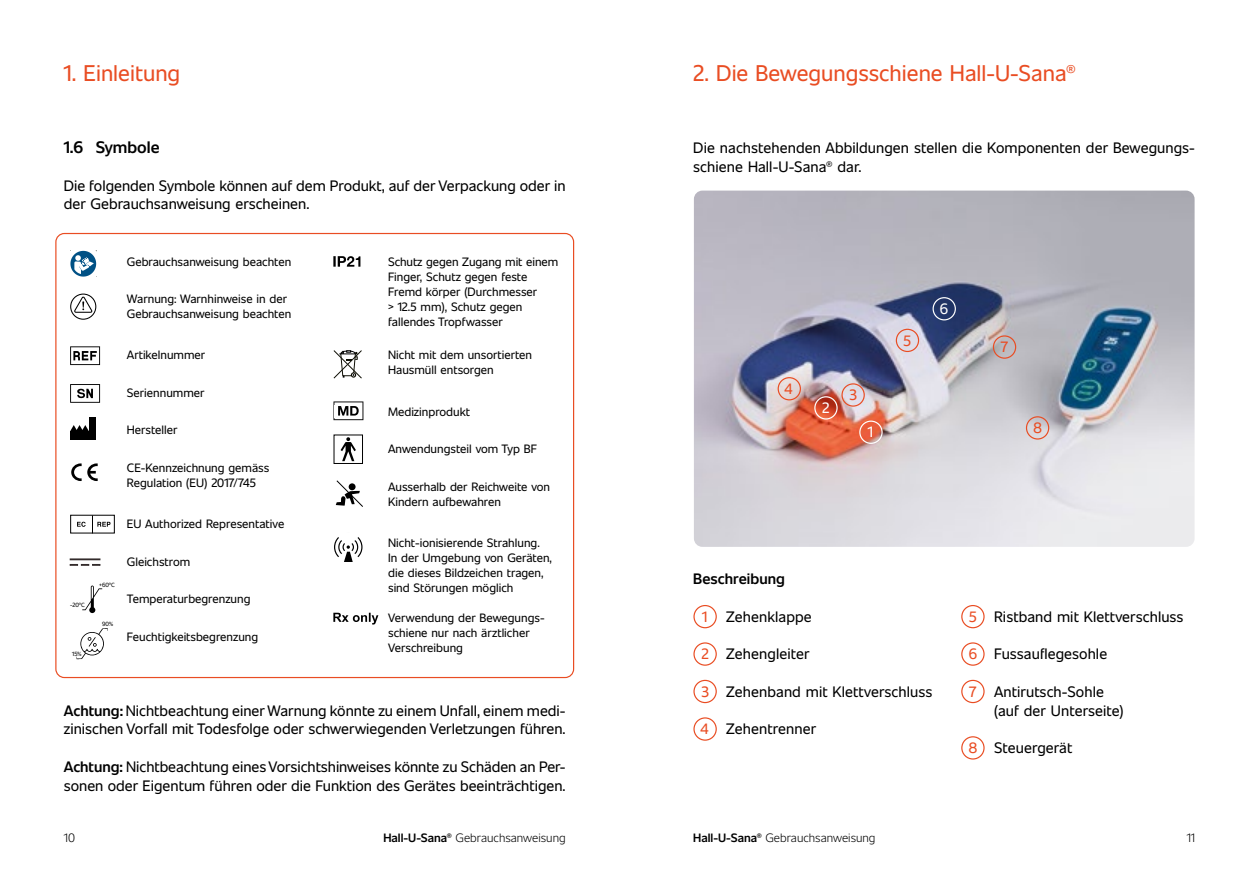
<style>
.page{position:relative;width:1259px;height:893px;background:#fff}
.page>*{position:absolute;margin:0;border:0;box-sizing:border-box;transform-origin:0 0}
.t1{font:22.5px "Unitext";color:#e94d23}
.t2{font:600 16.5px "Unitext";color:#000}
.t3{font:15px/18.8px "Unitext";color:#000}
.t4{font:600 15px "Unitext";letter-spacing:.005em;color:#000}
.t5{font:14.85px "Unitext";color:#e94d23}
.t6{font:14.85px "Unitext";color:#fff}
.t7{font:12px/15px "Unitext";color:#000}
.t8{font:300 12px "Unitext";color:#000}
.t9{font:6px "Unitext";color:#000}
.s1{font-weight:600}
</style>
<div class="page">
<svg style="left:333px;top:613px;width:45px;height:12px"></svg>
<svg style="left:333px;top:350px;width:29px;height:29px"></svg>
<svg style="left:340px;top:437px;width:16px;height:24px"></svg>
<div style="left:333px;top:434px;width:30px;height:30px;border:1px solid #000"></div>
<svg style="left:335px;top:480px;width:28px;height:27px"></svg>
<svg style="left:333px;top:256px;width:27px;height:11px"></svg>
<svg style="left:70px;top:384px;width:31px;height:19px"></svg>
<svg style="left:70px;top:346px;width:31px;height:20px"></svg>
<svg style="left:71px;top:463px;width:27px;height:18px"></svg>
<svg style="left:82px;top:585px;width:21px;height:29px"></svg>
<svg style="left:77px;top:628px;width:31px;height:31px"></svg>
<svg style="left:70px;top:558px;width:30px;height:8px"></svg>
<svg style="left:70px;top:564px;width:30px;height:1px"></svg>
<div style="left:70px;top:559px;width:30px;height:1px;border:1px solid #332b2b"></div>
<svg style="left:70px;top:251px;width:27px;height:26px"></svg>
<div style="left:89px;top:417px;width:6px;height:22px;background:#000"></div>
<div style="left:70px;top:431px;width:25px;height:9px;background:#000"></div>
<svg style="left:70px;top:425px;width:19px;height:6px"></svg>
<div style="left:70px;top:515px;width:45px;height:18px;border:1px solid #000"></div>
<svg style="left:77px;top:522px;width:9px;height:5px"></svg>
<svg style="left:92px;top:515px;width:18px;height:18px"></svg>
<img style="left:694px;top:191px;width:500px;height:356px">
<div style="left:1026px;top:416px;width:23px;height:24px;border:1px solid #e94d23;border-radius:50%"></div>
<div style="left:993px;top:335px;width:23px;height:24px;border:1px solid #e94d23;border-radius:50%"></div>
<div style="left:841px;top:383px;width:24px;height:24px;border:1px solid #e94d23;border-radius:50%"></div>
<div style="left:932px;top:297px;width:24px;height:23px;border:1px solid #fff;border-radius:50%"></div>
<div style="left:777px;top:377px;width:24px;height:23px;border:1px solid #e94d23;border-radius:50%"></div>
<div style="left:814px;top:396px;width:23px;height:24px;border:1px solid #fff;border-radius:50%"></div>
<div style="left:859px;top:421px;width:23px;height:23px;border:1px solid #fff;border-radius:50%"></div>
<div style="left:895px;top:329px;width:24px;height:23px;border:1px solid #e94d23;border-radius:50%"></div>
<div style="left:693px;top:680px;width:24px;height:23px;border:1px solid #e94d23;border-radius:50%"></div>
<div style="left:693px;top:642px;width:24px;height:24px;border:1px solid #e94d23;border-radius:50%"></div>
<div style="left:693px;top:605px;width:24px;height:23px;border:1px solid #e94d23;border-radius:50%"></div>
<div style="left:693px;top:717px;width:24px;height:24px;border:1px solid #e94d23;border-radius:50%"></div>
<div style="left:961px;top:680px;width:23px;height:23px;border:1px solid #e94d23;border-radius:50%"></div>
<div style="left:961px;top:642px;width:23px;height:24px;border:1px solid #e94d23;border-radius:50%"></div>
<div style="left:961px;top:605px;width:23px;height:23px;border:1px solid #e94d23;border-radius:50%"></div>
<div style="left:961px;top:736px;width:23px;height:24px;border:1px solid #e94d23;border-radius:50%"></div>
<svg style="left:333px;top:401px;width:31px;height:20px"></svg>
<div style="left:70px;top:294px;width:26px;height:26px;border:1px solid #000;border-radius:50%"></div>
<svg style="left:73px;top:296px;width:20px;height:17px"></svg>
<svg style="left:334px;top:537px;width:29px;height:25px"></svg>
<h1 class="t1" style="left:64px;top:57px;width:118px">1. Einleitung</h1>
<h2 class="t2" style="left:64px;top:135px;width:97px">1.6 Symbole</h2>
<p class="t3" style="left:64px;top:175px;width:503px">Die folgenden Symbole können auf dem Produkt, auf der Verpackung oder in der Gebrauchsanweisung erscheinen.</p>
<p class="t9" style="left:70px;top:600px;width:16px">-20°C</p>
<p class="t9" style="left:72px;top:649px;width:11px">15%</p>
<p class="t9" style="left:99px;top:581px;width:17px">+60°C</p>
<p class="t9" style="left:102px;top:620px;width:12px">90%</p>
<p class="t7" style="left:127px;top:253px;width:166px">Gebrauchsanweisung beachten</p>
<p class="t7" style="left:127px;top:291px;width:166px">Warnung: Warnhinweise in der<br>Gebrauchsanweisung beachten</p>
<p class="t7" style="left:127px;top:347px;width:80px">Artikelnummer</p>
<p class="t7" style="left:127px;top:384px;width:79px">Seriennummer</p>
<p class="t7" style="left:127px;top:422px;width:52px">Hersteller</p>
<p class="t7" style="left:127px;top:459px;width:144px">CE-Kennzeichnung gemäss<br>Regulation (EU) 2017/745</p>
<p class="t7" style="left:127px;top:516px;width:159px">EU Authorized Representative</p>
<p class="t7" style="left:127px;top:553px;width:65px">Gleichstrom</p>
<p class="t7" style="left:127px;top:591px;width:125px">Temperaturbegrenzung</p>
<p class="t7" style="left:127px;top:628px;width:133px">Feuchtigkeitsbegrenzung</p>
<p class="t7" style="left:388px;top:253px;width:172px">Schutz gegen Zugang mit einem<br>Finger, Schutz gegen feste<br>Fremd körper (Durchmesser<br>&gt; 12.5 mm), Schutz gegen fallendes Tropfwasser</p>
<p class="t7" style="left:388px;top:347px;width:146px">Nicht mit dem unsortierten<br>Hausmüll entsorgen</p>
<p class="t7" style="left:388px;top:403px;width:83px">Medizinprodukt</p>
<p class="t7" style="left:388px;top:441px;width:150px">Anwendungsteil vom Typ BF</p>
<p class="t7" style="left:388px;top:478px;width:164px">Ausserhalb der Reichweite von<br>Kindern aufbewahren</p>
<p class="t7" style="left:388px;top:534px;width:165px">Nicht-ionisierende Strahlung.<br>In der Umgebung von Geräten, die dieses Bildzeichen tragen, sind Störungen möglich</p>
<p class="t7" style="left:388px;top:609px;width:158px">Verwendung der Bewegungs&shy;schiene nur nach ärztlicher<br>Verschreibung</p>
<p class="t3" style="left:64px;top:700px;width:503px"><span class="s1">Achtung:</span> Nichtbeachtung einer Warnung könnte zu einem Unfall, einem medi&shy;zinischen Vorfall mit Todesfolge oder schwerwiegenden Verletzungen führen.</p>
<p class="t3" style="left:64px;top:756px;width:503px"><span class="s1">Achtung:</span> Nichtbeachtung eines Vorsichtshinweises könnte zu Schäden an Per&shy;sonen oder Eigentum führen oder die Funktion des Gerätes beeinträchtigen.</p>
<h1 class="t1" style="left:693px;top:57px;width:384px">2. Die Bewegungsschiene Hall-U-Sana®</h1>
<p class="t3" style="left:693px;top:138px;width:503px">Die nachstehenden Abbildungen stellen die Komponenten der Bewegungs&shy;schiene Hall-U-Sana® dar.</p>
<p class="t5" style="left:784px;top:378px;width:10px">4</p>
<p class="t6" style="left:822px;top:397px;width:9px">2</p>
<p class="t5" style="left:849px;top:384px;width:9px">3</p>
<p class="t6" style="left:867px;top:422px;width:7px">1</p>
<p class="t5" style="left:903px;top:330px;width:9px">5</p>
<p class="t6" style="left:939px;top:298px;width:10px">6</p>
<p class="t5" style="left:1001px;top:336px;width:9px">7</p>
<p class="t5" style="left:1033px;top:417px;width:10px">8</p>
<p class="t4" style="left:693px;top:568px;width:93px">Beschreibung</p>
<p class="t3" style="left:726px;top:606px;width:87px">Zehenklappe</p>
<p class="t3" style="left:726px;top:644px;width:85px">Zehengleiter</p>
<p class="t3" style="left:726px;top:681px;width:207px">Zehenband mit Klettverschluss</p>
<p class="t3" style="left:726px;top:719px;width:91px">Zehentrenner</p>
<p class="t5" style="left:702px;top:606px;width:7px">1</p>
<p class="t5" style="left:701px;top:643px;width:9px">2</p>
<p class="t5" style="left:701px;top:681px;width:9px">3</p>
<p class="t5" style="left:700px;top:718px;width:10px">4</p>
<p class="t5" style="left:969px;top:606px;width:9px">5</p>
<p class="t5" style="left:968px;top:643px;width:10px">6</p>
<p class="t5" style="left:969px;top:681px;width:9px">7</p>
<p class="t5" style="left:968px;top:737px;width:10px">8</p>
<p class="t3" style="left:994px;top:606px;width:191px">Ristband mit Klettverschluss</p>
<p class="t3" style="left:994px;top:644px;width:115px">Fussauflegesohle</p>
<p class="t3" style="left:994px;top:681px;width:131px">Antirutsch-Sohle (auf der Unterseite)</p>
<p class="t3" style="left:994px;top:738px;width:80px">Steuergerät</p>
<p class="t8" style="left:64px;top:829px;width:13px">10</p>
<p class="t8" style="left:383px;top:829px;width:184px"><span class="s1">Hall-U-Sana®</span> Gebrauchsanweisung</p>
<p class="t8" style="left:693px;top:829px;width:184px"><span class="s1">Hall-U-Sana®</span> Gebrauchsanweisung</p>
<p class="t8" style="left:1186px;top:829px;width:10px">11</p>
</div>
